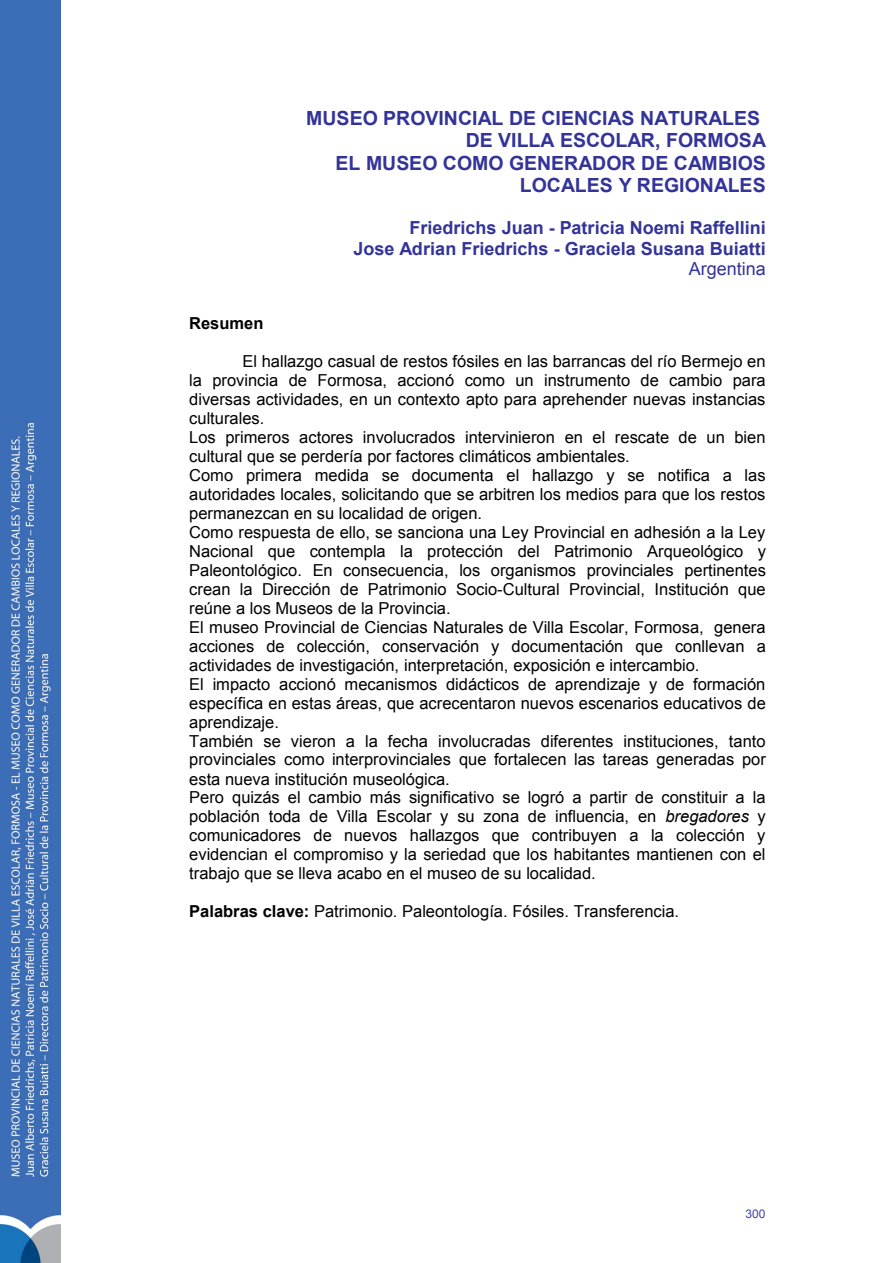
<style>
.page{position:relative;width:893px;height:1263px;background:#fff}
.page>*{position:absolute;margin:0;border:0;box-sizing:border-box;transform-origin:0 0}
.t1{font:700 19.5px "Arial";color:#339}
.t2{font:700 18px/20.7px "Arial";color:#339;text-align:right}
.t3{font:18px "Arial";color:#339}
.t4{font:16.5px/18.9px "Arial";color:#000}
.t5{font:700 16.5px "Arial";color:#000}
.t6{font:12px "Arial";color:#4040ab}
.s1{font-style:italic}
.s2{font-weight:700}
</style>
<div class="page">
<img style="left:0;top:0;width:61px;height:1263px">
<p class="t1" style="left:306px;top:107px;width:455px">MUSEO PROVINCIAL DE CIENCIAS NATURALES</p>
<p class="t1" style="left:465px;top:130px;width:302px">DE VILLA ESCOLAR, FORMOSA</p>
<p class="t1" style="left:335px;top:152px;width:431px">EL MUSEO COMO GENERADOR DE CAMBIOS</p>
<p class="t1" style="left:520px;top:175px;width:247px">LOCALES Y REGIONALES</p>
<p class="t2" style="left:353px;top:217px;width:413px">Friedrichs Juan - Patricia Noemi Raffellini<br>Jose Adrian Friedrichs - Graciela Susana Buiatti</p>
<p class="t3" style="left:688px;top:259px;width:79px">Argentina</p>
<p class="t5" style="left:189px;top:314px;width:76px">Resumen</p>
<p class="t4" style="left:189px;top:352px;width:578px;text-indent:53px">El hallazgo casual de restos fósiles en las barrancas del río Bermejo en la provincia de Formosa, accionó como un instrumento de cambio para diversas actividades, en un contexto apto para aprehender nuevas instancias culturales.<br>Los primeros actores involucrados intervinieron en el rescate de un bien cultural que se perdería por factores climáticos ambientales.<br>Como primera medida se documenta el hallazgo y se notifica a las autoridades locales, solicitando que se arbitren los medios para que los restos permanezcan en su localidad de origen.<br>Como respuesta de ello, se sanciona una Ley Provincial en adhesión a la Ley Nacional que contempla la protección del Patrimonio Arqueológico y Paleontológico. En consecuencia, los organismos provinciales pertinentes crean la Dirección de Patrimonio Socio-Cultural Provincial, Institución que reúne a los Museos de la Provincia.<br>El museo Provincial de Ciencias Naturales de Villa Escolar, Formosa, genera acciones de colección, conservación y documentación que conllevan a actividades de investigación, interpretación, exposición e intercambio.<br>El impacto accionó mecanismos didácticos de aprendizaje y de formación específica en estas áreas, que acrecentaron nuevos escenarios educativos de aprendizaje.<br>También se vieron a la fecha involucradas diferentes instituciones, tanto provinciales como interprovinciales que fortalecen las tareas generadas por esta nueva institución museológica.<br>Pero quizás el cambio más significativo se logró a partir de constituir a la población toda de Villa Escolar y su zona de influencia, en <span class="s1">bregadores</span> y comunicadores de nuevos hallazgos que contribuyen a la colección y evidencian el compromiso y la seriedad que los habitantes mantienen con el trabajo que se lleva acabo en el museo de su localidad.</p>
<p class="t4" style="left:189px;top:902px;width:491px"><span class="s2">Palabras clave:</span> Patrimonio. Paleontología. Fósiles. Transferencia.</p>
<p class="t6" style="left:745px;top:1206px;width:22px">300</p>
</div>
